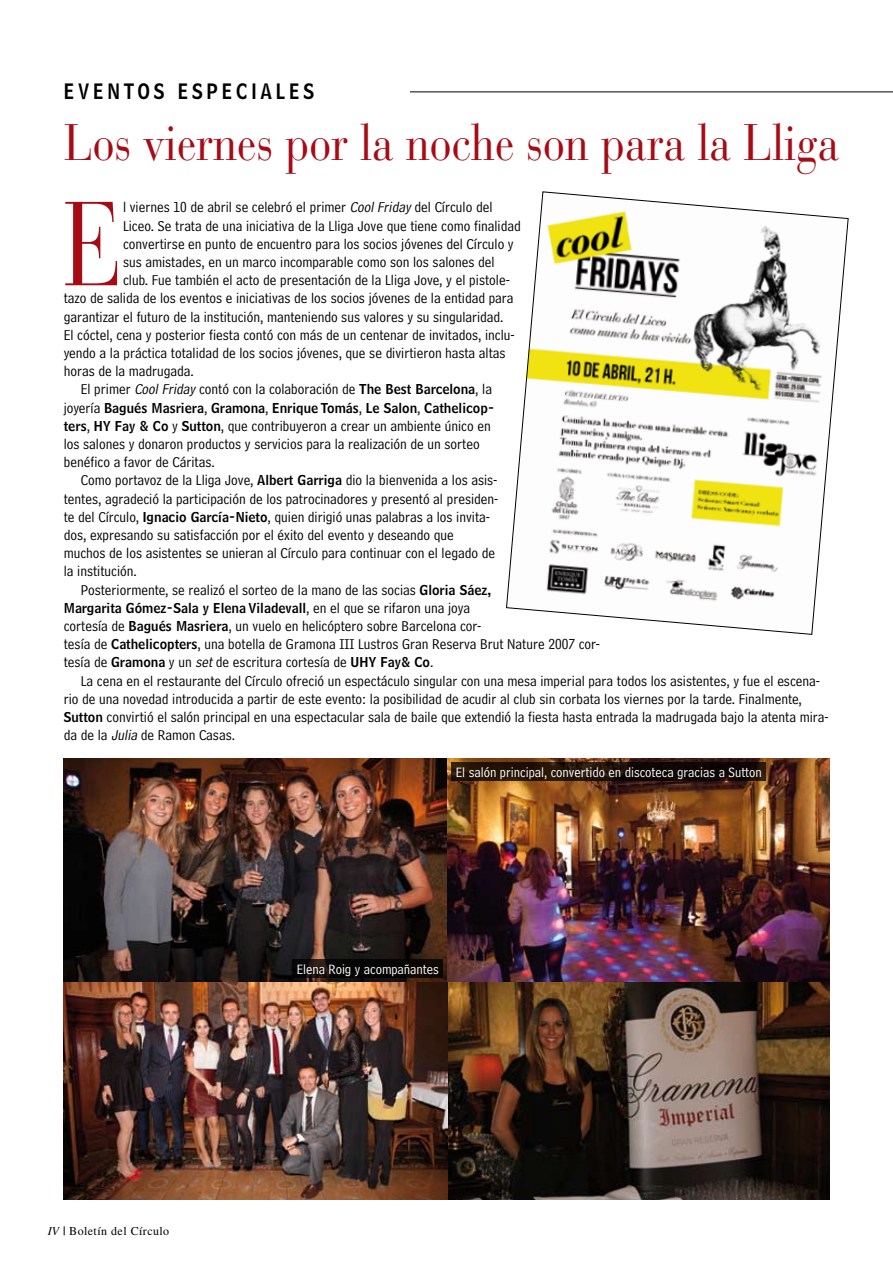
<style>
.page{position:relative;width:893px;height:1263px;background:#fff}
.page>*{position:absolute;margin:0;border:0;box-sizing:border-box;transform-origin:0 0}
.t1{font:118.35px "Bauer Bodoni";color:#a60b16;scale:.75 1}
.t2{font:51px "Bauer Bodoni";color:#a60b16;scale:.85 1}
.t3{font:21px "Bell Centennial Std Name Num";letter-spacing:.2em;color:#000;scale:.9 1}
.t4{font:15px/18.1px "Bell Centennial Std Address";color:#000}
.t5{font:14.25px "Bell Centennial Std Address";color:#fff}
.t6{font:13.5px "Bell Centennial Std Name Num";color:#000}
.t7{font:12px "Times";letter-spacing:.035em;color:#000}
.s1{font-style:italic}
.s2{font-family:"Bell Centennial Std Name Num";font-size:13.5px}
.s3{font-family:"Bell Centennial Std Address";font-size:15px}
</style>
<div class="page">
<hr style="left:64px;top:92px;width:829px;height:1px;background:#000">
<div style="left:64px;top:85px;width:346px;height:14px;background:#fff"></div>
<img style="left:64px;top:758px;width:765px;height:441px">
<svg style="left:506px;top:192px;width:342px;height:443px"></svg>
<div style="left:293px;top:960px;width:150px;height:18px;background:#000"></div>
<svg style="left:452px;top:763px;width:314px;height:18px;background:#1a0e06"></svg>
<h3 class="t3" style="left:64px;top:78px;width:280px">EVENTOS ESPECIALES</h3>
<h2 class="t2" style="left:64px;top:112px;width:914px">Los viernes por la noche son para la Lliga</h2>
<h1 class="t1" style="left:64px;top:174px;width:80px">E</h1>
<p class="t4" style="left:123px;top:198px;width:371px">l viernes 10 de abril se celebró el primer <span class="s1">CoolFriday</span> del Círculo del</p>
<p class="t4" style="left:123px;top:217px;width:399px">Liceo. Se trata de una iniciativa de la Lliga Jove que tiene como finalidad</p>
<p class="t4" style="left:123px;top:235px;width:392px">convertirse en punto de encuentro para los socios jóvenes del Círculo y</p>
<p class="t4" style="left:123px;top:253px;width:373px">sus amistades, en un marco incomparable como son los salones del</p>
<p class="t4" style="left:123px;top:271px;width:388px">club. Fue también el acto de presentación de la Lliga Jove, y el pistole-</p>
<p class="t4" style="left:64px;top:289px;width:451px">tazo de salida de los eventos e iniciativas de los socios jóvenes de la entidad para</p>
<p class="t4" style="left:64px;top:308px;width:441px">garantizar el futuro de la institución, manteniendo sus valores y su singularidad.</p>
<p class="t4" style="left:64px;top:326px;width:452px">El cóctel, cena y posterior fiesta contó con más de un centenar de invitados, inclu-</p>
<p class="t4" style="left:64px;top:344px;width:443px">yendo a la práctica totalidad de los socios jóvenes, que se divirtieron hasta altas</p>
<p class="t4" style="left:64px;top:362px;width:132px">horas de la madrugada.</p>
<p class="t4" style="left:81px;top:380px;width:413px">El primer <span class="s1">CoolFriday</span> contó con la colaboración de <span class="s2">The Best Barcelona</span>, la</p>
<p class="t6" style="left:64px;top:399px;width:432px"><span class="s3">joyería</span> Bagués Masriera<span class="s3">,</span> Gramona<span class="s3">,</span> Enrique Tomás<span class="s3">,</span> Le Salon<span class="s3">,</span> Cathelicop-</p>
<p class="t4" style="left:64px;top:417px;width:428px"><span class="s2">ters</span>, <span class="s2">HY Fay &amp; Co</span> y <span class="s2">Sutton</span>, que contribuyeron a crear un ambiente único en los salones y donaron productos y servicios para la realización de un sorteo benéfico a favor de Cáritas.</p>
<p class="t4" style="left:64px;top:471px;width:436px;text-indent:17px">Como portavoz de la Lliga Jove, <span class="s2">Albert Garriga</span> dio la bienvenida a los asis&shy;tentes, agradeció la participación de los patrocinadores y presentó al presiden&shy;te del Círculo, <span class="s2">Ignacio García-Nieto</span>, quien dirigió unas palabras a los invita&shy;dos, expresando su satisfacción por el éxito del evento y deseando que muchos de los asistentes se unieran al Círculo para continuar con el legado de la institución.</p>
<p class="t4" style="left:81px;top:581px;width:412px">Posteriormente, se realizó el sorteo de la mano de las socias <span class="s2">Gloria Sáez,</span></p>
<p class="t6" style="left:64px;top:599px;width:408px">Margarita Gómez-Sala y Elena Viladevall<span class="s3">, en el que se rifaron una joya</span></p>
<p class="t4" style="left:64px;top:617px;width:538px">cortesía de <span class="s2">Bagués Masriera</span>, un vuelo en helicóptero sobre Barcelona cor-<br>tesía de <span class="s2">Cathelicopters</span>, una botella de Gramona III Lustros Gran Reserva Brut Nature 2007 cor&shy;tesía de <span class="s2">Gramona</span> y un <span class="s1">set</span>de escritura cortesía de <span class="s2">UHY Fay&amp; Co</span>.</p>
<p class="t4" style="left:64px;top:672px;width:766px;text-indent:17px">La cena en el restaurante del Círculo ofreció un espectáculo singular con una mesa imperial para todos los asistentes, y fue el escena&shy;rio de una novedad introducida a partir de este evento: la posibilidad de acudir al club sin corbata los viernes por la tarde. Finalmente, <span class="s2">Sutton</span> convirtió el salón principal en una espectacular sala de baile que extendió la fiesta hasta entrada la madrugada bajo la atenta mira&shy;da de la <span class="s1">Julia</span> de Ramon Casas.</p>
<p class="t7" style="left:48px;top:1224px;width:123px"><span class="s1">IV</span> Boletín del Círculo</p>
<p class="t5" style="left:456px;top:764px;width:308px">El salón principal, convertido en discoteca gracias a Sutton</p>
<p class="t5" style="left:297px;top:961px;width:144px">Elena Roig y acompañantes</p>
</div>
